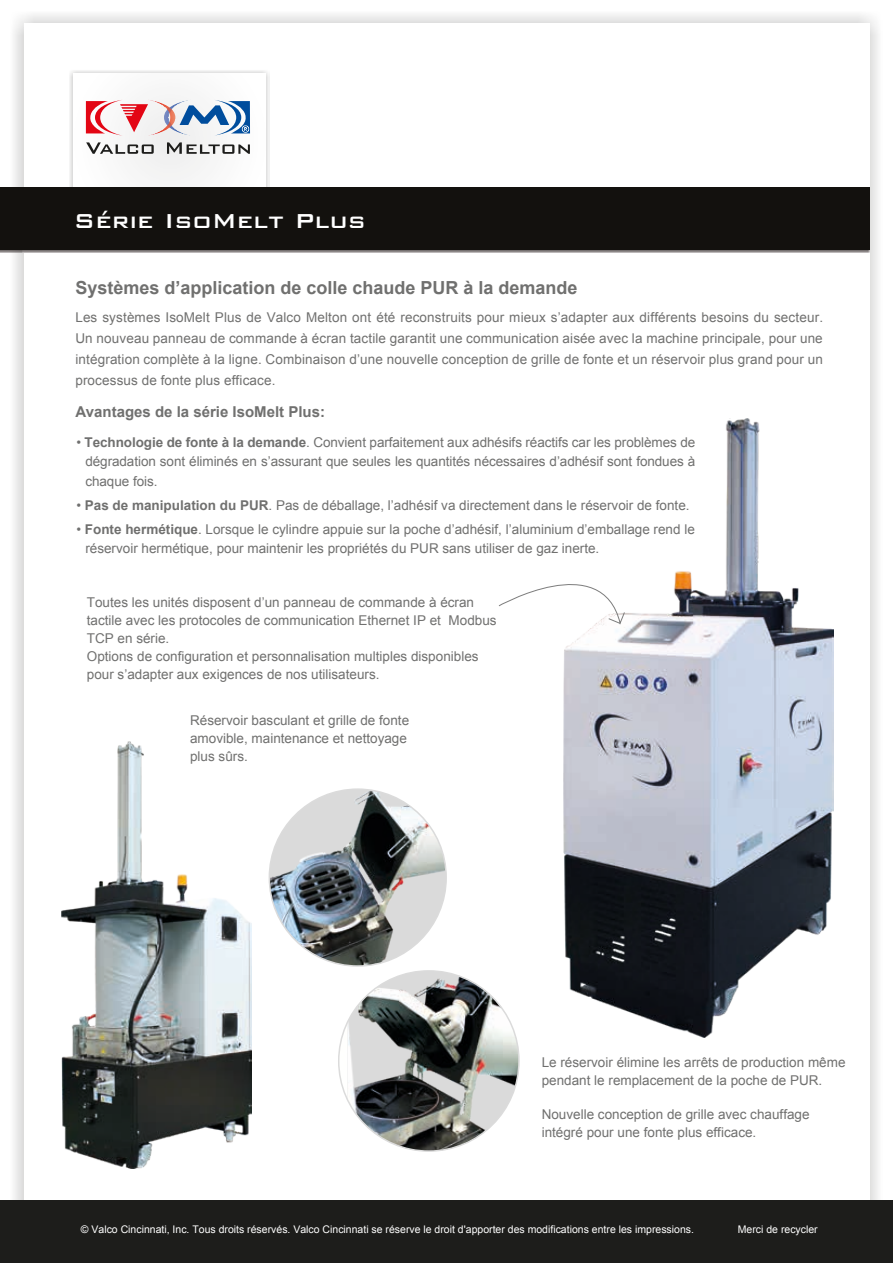
<style>
.page{position:relative;width:893px;height:1263px;background:#fff}
.page>*{position:absolute;margin:0;border:0;box-sizing:border-box;transform-origin:0 0}
.t1{font:500 27px "Bank Gothic BT";color:#fff}
.t2{font:700 18px "Arial";color:#70706f}
.t3{font:700 15px "Arial";color:#70706f}
.t4{font:13.5px/18px "Arial";color:#70706f}
.t5{font:10.5px "Arial";color:#fff}
.s1{font-weight:700}
</style>
<div class="page">
<img style="left:11px;top:14px;width:867px;height:1186px">
<div style="left:24px;top:24px;width:845px;height:1210px;background:#fff"></div>
<img style="left:70px;top:70px;width:199px;height:117px">
<div style="left:74px;top:73px;width:191px;height:132px;background:#f9f9f9"></div>
<div style="left:0;top:187px;width:869px;height:63px;background:#13110e"></div>
<div style="left:0;top:1200px;width:893px;height:63px;background:#1d1d1b"></div>
<img style="left:175px;top:102px;width:5px;height:34px">
<img style="left:148px;top:100px;width:27px;height:36px">
<svg style="left:86px;top:142px;width:164px;height:12px"></svg>
<svg style="left:86px;top:100px;width:62px;height:36px"></svg>
<svg style="left:180px;top:100px;width:70px;height:36px"></svg>
<img style="left:269px;top:789px;width:177px;height:177px;border-radius:88px">
<img style="left:564px;top:419px;width:269px;height:618px">
<img style="left:348px;top:977px;width:169px;height:174px">
<img style="left:347px;top:1022px;width:6px;height:87px">
<img style="left:339px;top:1022px;width:9px;height:78px">
<svg style="left:498px;top:548px;width:127px;height:78px"></svg>
<img style="left:61px;top:741px;width:191px;height:427px">
<h1 class="t1" style="left:74px;top:206px;width:294px">Série IsoMelt Plus</h1>
<h2 class="t2" style="left:75px;top:276px;width:504px">Systèmes d’application de colle chaude PUR à la demande</h2>
<p class="t4" style="left:75px;top:307px;width:749px;line-height:21px;text-align:justify">Les systèmes IsoMelt Plus de Valco Melton ont été reconstruits pour mieux s’adapter aux différents besoins du secteur.<br>Un nouveau panneau de commande à écran tactile garantit une communication aisée avec la machine principale, pour une intégration complète à la ligne. Combinaison d’une nouvelle conception de grille de fonte et un réservoir plus grand pour un processus de fonte plus efficace.</p>
<p class="t3" style="left:76px;top:402px;width:251px">Avantages de la série IsoMelt Plus:</p>
<p class="t4" style="left:85px;top:432px;width:612px;line-height:19.5px;text-align:justify;text-indent:-9px">• <span class="s1">Technologie de fonte à la demande</span>. Convient parfaitement aux adhésifs réactifs car les problèmes de dégradation sont éliminés en s’assurant que seules les quantités nécessaires d’adhésif sont fondues à chaque fois.</p>
<p class="t4" style="left:76px;top:496px;width:615px">• <span class="s1">Pas de manipulation du PUR</span>. Pas de déballage, l’adhésif va directement dans le réservoir de fonte.</p>
<p class="t4" style="left:85px;top:519px;width:611px;line-height:19.5px;text-indent:-9px">• <span class="s1">Fonte hermétique</span>. Lorsque le cylindre appuie sur la poche d’adhésif, l’aluminium d’emballage rend le réservoir hermétique, pour maintenir les propriétés du PUR sans utiliser de gaz inerte.</p>
<p class="t4" style="left:87px;top:593px;width:411px">Toutes les unités disposent d’un panneau de commande à écran tactile avec les protocoles de communication Ethernet IP et Modbus TCP en série.<br>Options de configuration et personnalisation multiples disponibles pour s’adapter aux exigences de nos utilisateurs.</p>
<p class="t4" style="left:190px;top:711px;width:221px">Réservoir basculant et grille de fonte amovible, maintenance et nettoyage plus sûrs.</p>
<p class="t4" style="left:542px;top:1053px;width:305px">Le réservoir élimine les arrêts de production même pendant le remplacement de la poche de PUR.</p>
<p class="t4" style="left:542px;top:1105px;width:269px">Nouvelle conception de grille avec chauffage intégré pour une fonte plus efficace.</p>
<p class="t5" style="left:81px;top:1222px;width:615px">© Valco Cincinnati, Inc. Tous droits réservés. Valco Cincinnati se réserve le droit d'apporter des modifications entre les impressions.</p>
<p class="t5" style="left:738px;top:1222px;width:81px">Merci de recycler</p>
</div>
